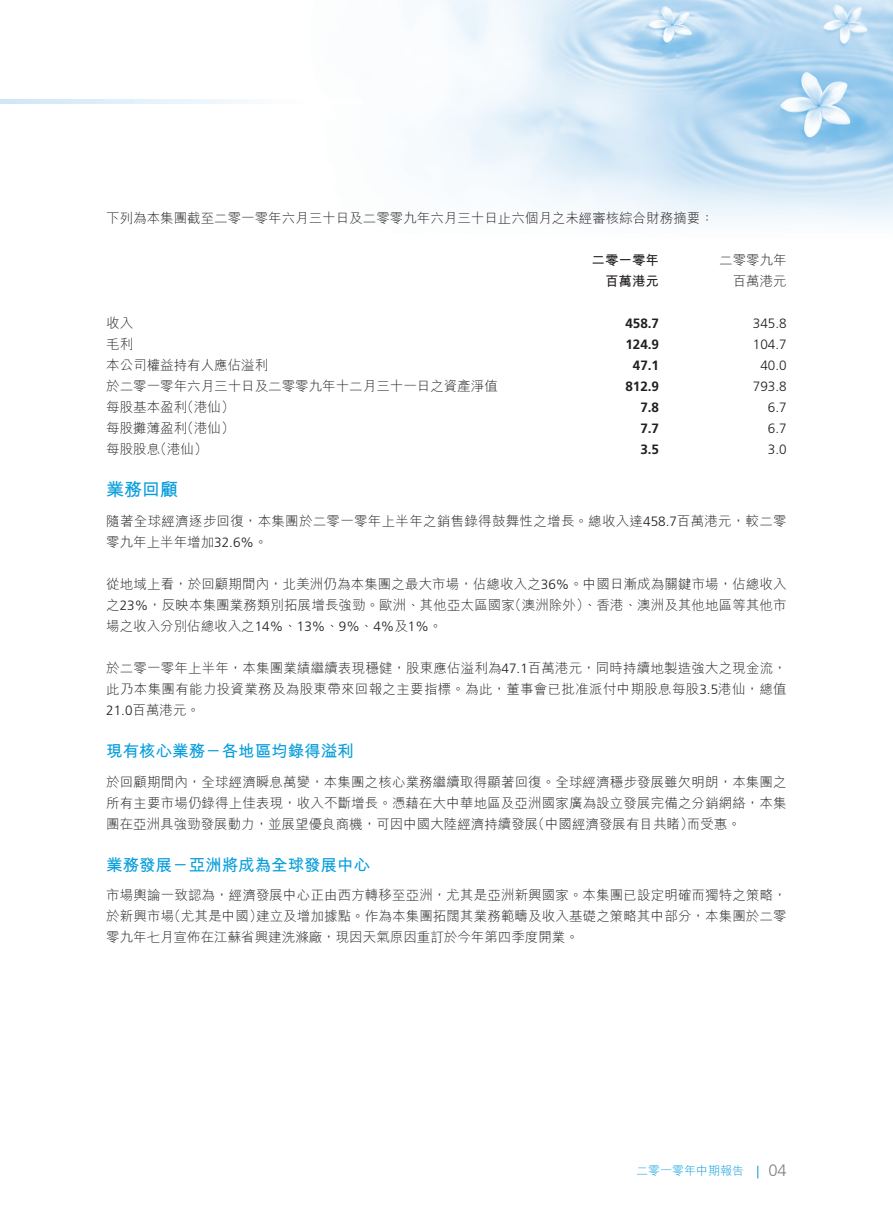
<style>
.page{position:relative;width:893px;height:1212px;background:#fff}
.page>*{position:absolute;margin:0;border:0;box-sizing:border-box;transform-origin:0 0}
.t1{font:18px "M Hei HK Bold E Ten B5 H";color:#069ddc}
.t2{font:16.5px "M Hei HK Bold E Ten B5 H";color:#069ddc}
.t3{font:300 16.5px "Frutiger LT Std";color:#808285}
.t4{font:13.5px/21px "M Hei HK Light E Ten B5 H";color:#231f20;text-align:justify}
.t5{font:13.5px/21px "M Hei HK Light E Ten B5 H";letter-spacing:.02em;color:#231f20}
.t6{font:700 13.5px "Frutiger LT Std";color:#231f20}
.t7{font:300 13.5px "Frutiger LT Std";color:#231f20}
.t8{font:13.5px "M Hei HK Bold E Ten B5 H";color:#231f20}
.t9{font:12px "M Hei HK Light E Ten B5 H";color:#069ddc}
.s1{font-family:"Frutiger LT Std";font-weight:300}
</style>
<div class="page">
<img style="left:0;top:0;width:893px;height:223px">
<svg style="left:757px;top:1166px;width:1px;height:12px"></svg>
<svg style="left:1px;top:99px;width:360px;height:4px"></svg>
<p class="t4" style="left:106px;top:210px;width:609px">下列為本集團截至二零一零年六月三十日及二零零九年六月三十日止六個月之未經審核綜合財務摘要：</p>
<p class="t8" style="left:592px;top:255px;width:69px">二零一零年</p>
<p class="t4" style="left:719px;top:252px;width:69px">二零零九年</p>
<p class="t8" style="left:605px;top:276px;width:55px">百萬港元</p>
<p class="t4" style="left:733px;top:273px;width:55px">百萬港元</p>
<p class="t4" style="left:106px;top:315px;width:28px">收入</p>
<p class="t6" style="left:625px;top:316px;width:35px">458.7</p>
<p class="t7" style="left:753px;top:318px;width:35px">345.8</p>
<p class="t4" style="left:106px;top:336px;width:28px">毛利</p>
<p class="t6" style="left:625px;top:337px;width:35px">124.9</p>
<p class="t7" style="left:753px;top:339px;width:35px">104.7</p>
<p class="t4" style="left:106px;top:357px;width:163px">本公司權益持有人應佔溢利</p>
<p class="t6" style="left:633px;top:358px;width:28px">47.1</p>
<p class="t7" style="left:760px;top:360px;width:28px">40.0</p>
<p class="t4" style="left:106px;top:378px;width:393px">於二零一零年六月三十日及二零零九年十二月三十一日之資產淨值</p>
<p class="t6" style="left:625px;top:379px;width:35px">812.9</p>
<p class="t7" style="left:753px;top:381px;width:35px">793.8</p>
<p class="t4" style="left:106px;top:399px;width:130px">每股基本盈利（港仙）</p>
<p class="t6" style="left:640px;top:400px;width:20px">7.8</p>
<p class="t7" style="left:768px;top:402px;width:20px">6.7</p>
<p class="t4" style="left:106px;top:420px;width:130px">每股攤薄盈利（港仙）</p>
<p class="t6" style="left:640px;top:421px;width:20px">7.7</p>
<p class="t7" style="left:768px;top:423px;width:20px">6.7</p>
<p class="t4" style="left:106px;top:441px;width:103px">每股股息（港仙）</p>
<p class="t6" style="left:640px;top:442px;width:20px">3.5</p>
<p class="t7" style="left:768px;top:444px;width:20px">3.0</p>
<h1 class="t1" style="left:106px;top:483px;width:74px">業務回顧</h1>
<p class="t5" style="left:106px;top:512px;width:682px">隨著全球經濟逐步回復，本集團於二零一零年上半年之銷售錄得鼓舞性之增長。總收入達<span class="s1">458.7</span>百萬港元，較二零零九年上半年增加<span class="s1">32.6%</span>。</p>
<p class="t4" style="left:106px;top:575px;width:682px">從地域上看，於回顧期間內，北美洲仍為本集團之最大市場，佔總收入之<span class="s1">36%</span>。中國日漸成為關鍵市場，佔總收入之<span class="s1">23%</span>，反映本集團業務類別拓展增長強勁。歐洲、其他亞太區國家（澳洲除外）、香港、澳洲及其他地區等其他市場之收入分別佔總收入之<span class="s1">14%</span>、<span class="s1">13%</span>、<span class="s1">9%</span>、<span class="s1">4%</span>及<span class="s1">1%</span>。</p>
<p class="t4" style="left:106px;top:659px;width:682px">於二零一零年上半年，本集團業績繼續表現穩健，股東應佔溢利為<span class="s1">47.1</span>百萬港元，同時持續地製造強大之現金流，此乃本集團有能力投資業務及為股東帶來回報之主要指標。為此，董事會已批准派付中期股息每股<span class="s1">3.5</span>港仙，總值<span class="s1">21.0</span>百萬港元。</p>
<p class="t2" style="left:106px;top:745px;width:249px">現有核心業務－各地區均錄得溢利</p>
<p class="t4" style="left:106px;top:773px;width:682px">於回顧期間內，全球經濟瞬息萬變，本集團之核心業務繼續取得顯著回復。全球經濟穩步發展雖欠明朗，本集團之所有主要市場仍錄得上佳表現，收入不斷增長。憑藉在大中華地區及亞洲國家廣為設立發展完備之分銷網絡，本集團在亞洲具強勁發展動力，並展望優良商機，可因中國大陸經濟持續發展（中國經濟發展有目共睹）而受惠。</p>
<p class="t2" style="left:106px;top:858px;width:266px">業務發展－亞洲將成為全球發展中心</p>
<p class="t4" style="left:106px;top:886px;width:682px">市場輿論一致認為，經濟發展中心正由西方轉移至亞洲，尤其是亞洲新興國家。本集團已設定明確而獨特之策略，於新興市場（尤其是中國）建立及增加據點。作為本集團拓闊其業務範疇及收入基礎之策略其中部分，本集團於二零零九年七月宣佈在江蘇省興建洗滌廠，現因天氣原因重訂於今年第四季度開業。</p>
<p class="t9" style="left:636px;top:1166px;width:109px">二零一零年中期報告</p>
<p class="t3" style="left:768px;top:1164px;width:20px">04</p>
</div>
